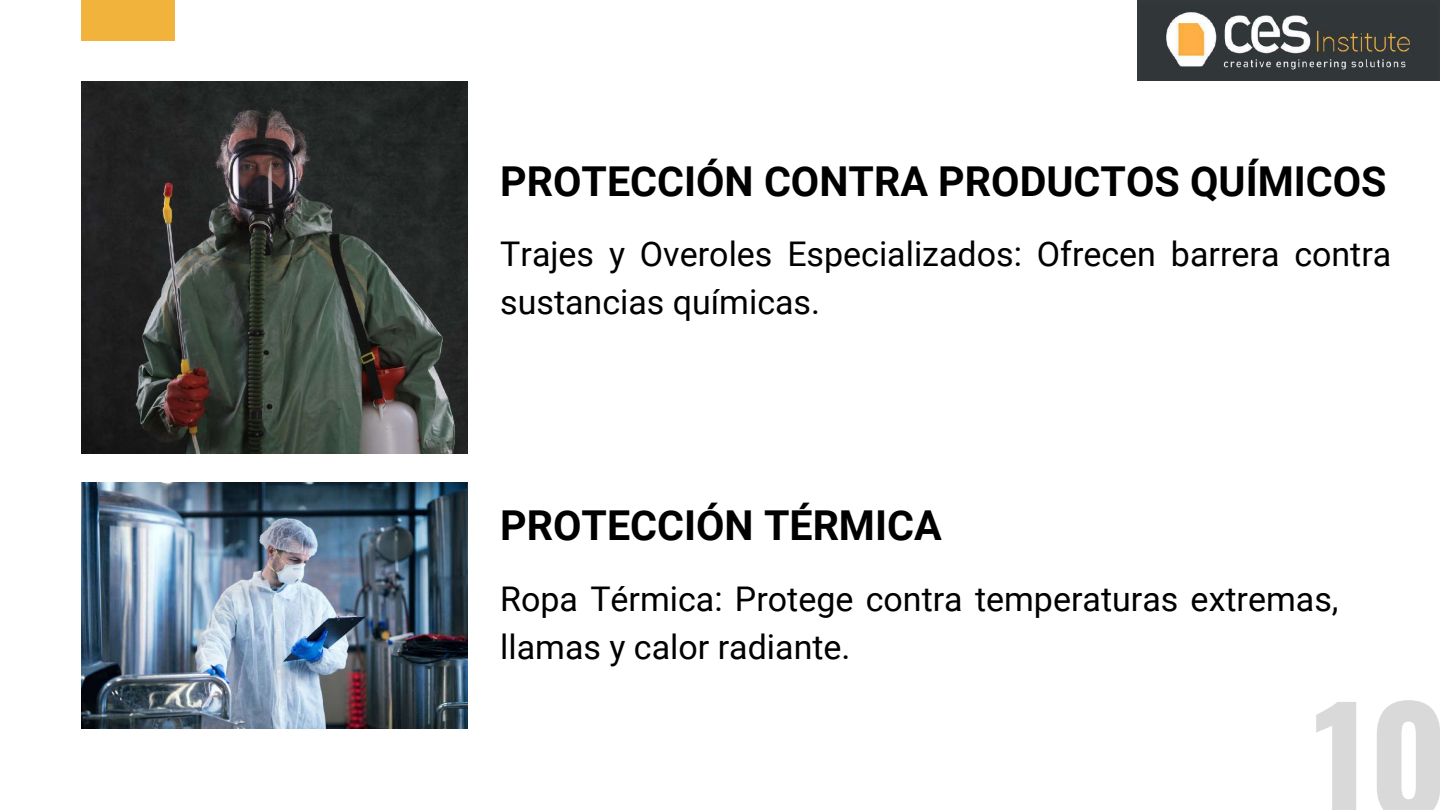
<style>
.page{position:relative;width:1440px;height:810px;background:#fff}
.page>*{position:absolute;margin:0;border:0;box-sizing:border-box;transform-origin:0 0}
.t1{font:700 144px "Oswald";color:#d9d9d9}
.t2{font:700 41.2px "Roboto";color:#000}
.t3{font:34px/47.2px "Roboto";color:#000}
</style>
<div class="page">
<img style="left:1138px;top:0;width:302px;height:81px">
<div style="left:81px;top:0;width:93px;height:41px;background:#f1b33c"></div>
<img style="left:81px;top:81px;width:387px;height:373px">
<img style="left:81px;top:482px;width:387px;height:247px">
<p class="t2" style="left:500px;top:157px;width:888px">PROTECCIÓN CONTRA PRODUCTOS QUÍMICOS</p>
<p class="t3" style="left:500px;top:231px;width:893px">Trajes y Overoles Especializados: Ofrecen barrera contra sustancias químicas.</p>
<p class="t2" style="left:500px;top:502px;width:443px">PROTECCIÓN TÉRMICA</p>
<p class="t3" style="left:500px;top:576px;width:840px">Ropa Térmica: Protege contra temperaturas extremas, llamas y calor radiante.</p>
<h1 class="t1" style="left:1313px;top:647px;width:137px">10</h1>
</div>
